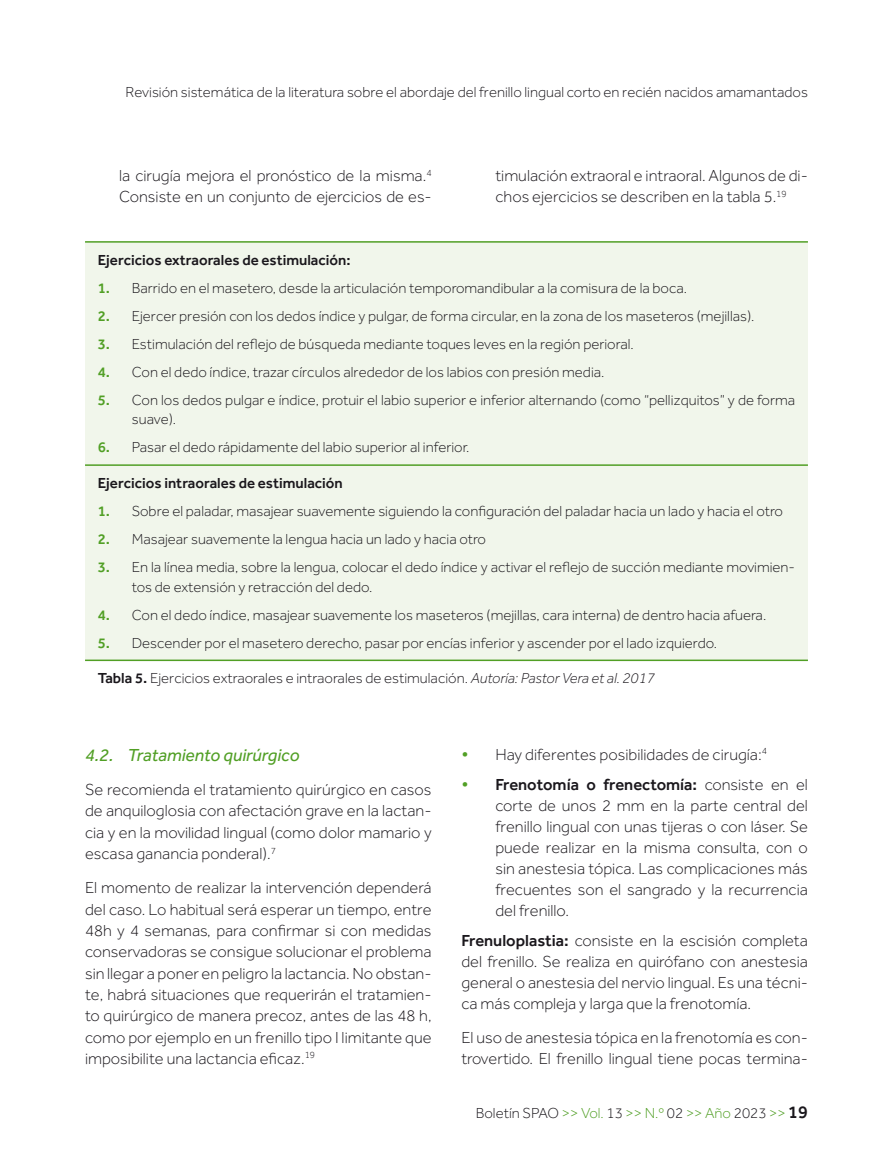
<style>
.page{position:relative;width:893px;height:1149px;background:#fff}
.page>*{position:absolute;margin:0;border:0;box-sizing:border-box;transform-origin:0 0}
.Div_3{font:italic 18px "Effra";color:#519f25}
.Texto{font:300 16.5px/21.3px "Effra";color:#1a171c;text-align:justify}
.Lista_1{font:300 16.5px/21px "Effra";color:#1a171c}
.Lista_1_tabla{font:300 15px/19.5px "Effra";color:#1a171c}
.Tabla_txt_9{font:300 15px "Effra";color:#1a171c}
.Tabla_txt{font:500 15px "Effra";color:#1a171c}
.s1{font-weight:500;color:#519f25}
.s2{font-weight:500}
.s3{font-style:italic}
.s4{color:#519f25}
.s5{font-weight:500;font-size:18px}
</style>
<div class="page">
<div style="left:85px;top:242px;width:723px;height:417px;background:#f1f6eb"></div>
<hr style="left:85px;top:241px;width:723px;height:1px;background:#519f25">
<hr style="left:85px;top:464px;width:723px;height:1px;background:#519f25">
<hr style="left:85px;top:659px;width:723px;height:2px;background:#519f25">
<p class="Lista_1_tabla" style="left:126px;top:82px;width:684px">Revisión sistemática de la literatura sobre el abordaje del frenillo lingual corto en recién nacidos amamantados</p>
<p class="Lista_1" style="left:119px;top:165px;width:314px">la cirugía mejora el pronóstico de la misma.<sup>4<br></sup>Consiste en un conjunto de ejercicios de es-</p>
<p class="Lista_1" style="left:495px;top:165px;width:314px">timulación extraoral e intraoral. Algunos de di&shy;chos ejercicios se describen en la tabla 5.<sup>19</sup></p>
<p class="Tabla_txt" style="left:98px;top:250px;width:254px">Ejercicios extraorales de estimulación:</p>
<p class="Lista_1_tabla" style="left:98px;top:278px;width:591px"><span class="s1">1.</span> Barrido en el masetero, desde la articulación temporomandibular a la comisura de la boca.</p>
<p class="Lista_1_tabla" style="left:98px;top:306px;width:658px"><span class="s1">2.</span> Ejercer presión con los dedos índice y pulgar, de forma circular, en la zona de los maseteros (mejillas).</p>
<p class="Lista_1_tabla" style="left:98px;top:334px;width:537px"><span class="s1">3.</span> Estimulación del reflejo de búsqueda mediante toques leves en la región perioral.</p>
<p class="Lista_1_tabla" style="left:98px;top:362px;width:508px"><span class="s1">4.</span> Con el dedo índice, trazar círculos alrededor de los labios con presión media.</p>
<p class="Lista_1_tabla" style="left:132px;top:390px;width:665px;text-indent:-34px"><span class="s1">5.</span> Con los dedos pulgar e índice, protuir el labio superior e inferior alternando (como “pellizquitos” y de forma suave).</p>
<p class="Lista_1_tabla" style="left:98px;top:437px;width:373px"><span class="s1">6.</span> Pasar el dedo rápidamente del labio superior al inferior.</p>
<p class="Tabla_txt" style="left:98px;top:474px;width:247px">Ejercicios intraorales de estimulación</p>
<p class="Lista_1_tabla" style="left:98px;top:501px;width:687px"><span class="s1">1.</span> Sobre el paladar, masajear suavemente siguiendo la configuración del paladar hacia un lado y hacia el otro</p>
<p class="Lista_1_tabla" style="left:98px;top:529px;width:390px"><span class="s1">2.</span> Masajear suavemente la lengua hacia un lado y hacia otro</p>
<p class="Lista_1_tabla" style="left:132px;top:557px;width:665px;text-indent:-34px"><span class="s1">3.</span> En la línea media, sobre la lengua, colocar el dedo índice y activar el reflejo de succión mediante movimien&shy;tos de extensión y retracción del dedo.</p>
<p class="Lista_1_tabla" style="left:98px;top:604px;width:670px"><span class="s1">4.</span> Con el dedo índice, masajear suavemente los maseteros (mejillas, cara interna) de dentro hacia afuera.</p>
<p class="Lista_1_tabla" style="left:98px;top:632px;width:621px"><span class="s1">5.</span> Descender por el masetero derecho, pasar por encías inferior y ascender por el lado izquierdo.</p>
<p class="Tabla_txt_9" style="left:98px;top:669px;width:559px"><span class="s2">Tabla 5.</span> Ejercicios extraorales e intraorales de estimulación. <span class="s3">Autoría: Pastor Vera et al. 2017</span></p>
<p class="Div_3" style="left:85px;top:744px;width:216px">4.2. Tratamiento quirúrgico</p>
<p class="Texto" style="left:85px;top:778px;width:348px">Se recomienda el tratamiento quirúrgico en casos de anquiloglosia con afectación grave en la lactan&shy;cia y en la movilidad lingual (como dolor mamario y escasa ganancia ponderal).<sup>7</sup></p>
<p class="Texto" style="left:85px;top:876px;width:348px">El momento de realizar la intervención dependerá del caso. Lo habitual será esperar un tiempo, entre 48h y 4 semanas, para confirmar si con medidas conservadoras se consigue solucionar el problema sin llegar a poner en peligro la lactancia. No obstan&shy;te, habrá situaciones que requerirán el tratamien&shy;to quirúrgico de manera precoz, antes de las 48 h, como por ejemplo en un frenillo tipo I limitante que imposibilite una lactancia eficaz.<sup>19</sup></p>
<p class="Lista_1" style="left:461px;top:743px;width:307px"><span class="s1">•</span> Hay diferentes posibilidades de cirugía:<sup>4</sup></p>
<p class="Lista_1" style="left:495px;top:773px;width:314px;text-align:justify;text-indent:-34px"><span class="s1">•</span> <span class="s2">Frenotomía o frenectomía:</span> consiste en el corte de unos 2 mm en la parte central del frenillo lingual con unas tijeras o con láser. Se puede realizar en la misma consulta, con o sin anestesia tópica. Las complicaciones más frecuentes son el sangrado y la recurrencia del frenillo.</p>
<p class="Texto" style="left:461px;top:929px;width:348px"><span class="s2">Frenuloplastia:</span> consiste en la escisión completa del frenillo. Se realiza en quirófano con anestesia general o anestesia del nervio lingual. Es una técni&shy;ca más compleja y larga que la frenotomía.</p>
<p class="Texto" style="left:461px;top:1026px;width:348px">El uso de anestesia tópica en la frenotomía es con&shy;trovertido. El frenillo lingual tiene pocas termina-</p>
<p class="Lista_1_tabla" style="left:476px;top:1103px;width:334px">Boletín SPAO <span class="s4">&gt;&gt; Vol.</span> 13 <span class="s4">&gt;&gt; N.º</span> 02 <span class="s4">&gt;&gt; Año</span> 2023 <span class="s4">&gt;&gt;</span> <span class="s5">19</span></p>
</div>
